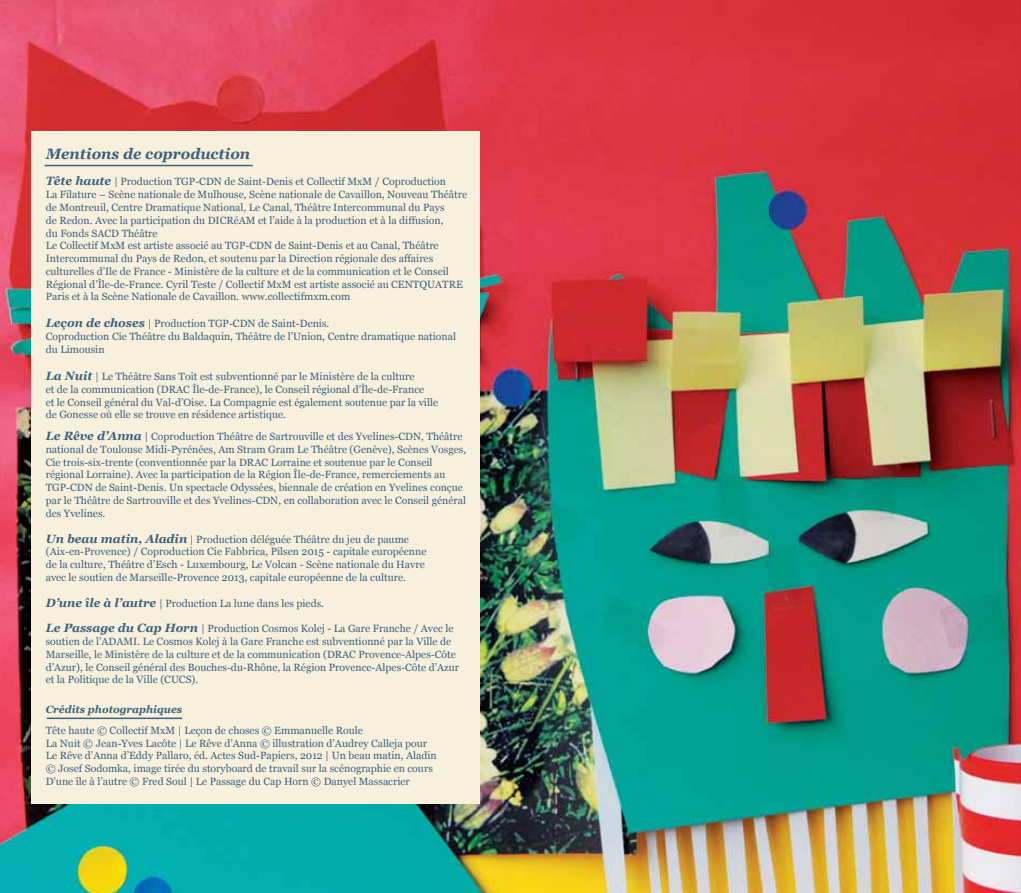
<style>
.page{position:relative;width:1021px;height:893px;background:#fff}
.page>*{position:absolute;margin:0;border:0;box-sizing:border-box;transform-origin:0 0}
.t1{font:italic 700 15px "Georgia";color:#3d617e}
.t2{font:10.5px/12.8px "Georgia";color:#3d617e}
.t3{font:italic 700 10.5px "Georgia";color:#3d617e}
.s1{font-weight:700;font-style:italic;font-size:12px}
</style>
<div class="page">
<img style="left:0;top:0;width:1020px;height:893px">
<div style="left:31px;top:132px;width:448px;height:672px;background:#f7f0dc"></div>
<hr style="left:45px;top:165px;width:208px;height:1px;background:#3d617e">
<hr style="left:47px;top:718px;width:135px;height:1px;background:#3d617e">
<h1 class="t1" style="left:46px;top:144px;width:206px">Mentions de coproduction</h1>
<p class="t2" style="left:46px;top:176px;width:423px"><span class="s1">Tête haute</span> | Production TGP-CDN de Saint-Denis et Collectif MxM / Coproduction<br>La Filature – Scène nationale de Mulhouse, Scène nationale de Cavaillon, Nouveau Théâtre de Montreuil, Centre Dramatique National, Le Canal, Théâtre Intercommunal du Pays<br>de Redon. Avec la participation du DICRéAM et l’aide à la production et à la diffusion,<br>du Fonds SACD Théâtre<br>Le Collectif MxM est artiste associé au TGP-CDN de Saint-Denis et au Canal, Théâtre Intercommunal du Pays de Redon, et soutenu par la Direction régionale des affaires culturelles d’Ile de France - Ministère de la culture et de la communication et le Conseil Régional d’Île-de-France. Cyril Teste / Collectif MxM est artiste associé au CENTQUATRE Paris et à la Scène Nationale de Cavaillon. www.collectifmxm.com</p>
<p class="t2" style="left:46px;top:318px;width:412px"><span class="s1">Leçon de choses</span> | Production TGP-CDN de Saint-Denis.<br>Coproduction Cie Théâtre du Baldaquin, Théâtre de l’Union, Centre dramatique national du Limousin</p>
<p class="t2" style="left:46px;top:370px;width:394px"><span class="s1">La Nuit</span> | Le Théâtre Sans Toit est subventionné par le Ministère de la culture<br>et de la communication (DRAC Île-de-France), le Conseil régional d’Île-de-France<br>et le Conseil général du Val-d’Oise. La Compagnie est également soutenue par la ville de Gonesse où elle se trouve en résidence artistique.</p>
<p class="t2" style="left:46px;top:430px;width:422px"><span class="s1">Le Rêve d’Anna</span> | Coproduction Théâtre de Sartrouville et des Yvelines-CDN, Théâtre national de Toulouse Midi-Pyrénées, Am Stram Gram Le Théâtre (Genève), Scènes Vosges, Cie trois-six-trente (conventionnée par la DRAC Lorraine et soutenue par le Conseil régional Lorraine). Avec la participation de la Région Île-de-France, remerciements au TGP-CDN de Saint-Denis. Un spectacle Odyssées, biennale de création en Yvelines conçue par le Théâtre de Sartrouville et des Yvelines-CDN, en collaboration avec le Conseil général des Yvelines.</p>
<p class="t2" style="left:46px;top:533px;width:382px"><span class="s1">Un beau matin, Aladin</span> | Production déléguée Théâtre du jeu de paume (Aix-en-Provence) / Coproduction Cie Fabbrica, Pilsen 2015 - capitale européenne de la culture, Théâtre d’Esch - Luxembourg, Le Volcan - Scène nationale du Havre avec le soutien de Marseille-Provence 2013, capitale européenne de la culture.</p>
<p class="t2" style="left:46px;top:597px;width:280px"><span class="s1">D’une île à l’autre</span> | Production La lune dans les pieds.</p>
<p class="t2" style="left:46px;top:623px;width:415px"><span class="s1">Le Passage du Cap Horn</span> | Production Cosmos Kolej - La Gare Franche / Avec le soutien de l’ADAMI. Le Cosmos Kolej à la Gare Franche est subventionné par la Ville de Marseille, le Ministère de la culture et de la communication (DRAC Provence-Alpes-Côte d’Azur), le Conseil général des Bouches-du-Rhône, la Région Provence-Alpes-Côte d’Azur et la Politique de la Ville (CUCS).</p>
<p class="t3" style="left:46px;top:702px;width:138px">Crédits photographiques</p>
<p class="t2" style="left:46px;top:724px;width:392px">Tête haute © Collectif MxM | Leçon de choses © Emmanuelle Roule<br>La Nuit © Jean-Yves Lacôte | Le Rêve d’Anna © illustration d’Audrey Calleja pour Le Rêve d’Anna d’Eddy Pallaro, éd. Actes Sud-Papiers, 2012 | Un beau matin, Aladin © Josef Sodomka, image tirée du storyboard de travail sur la scénographie en cours D’une île à l’autre © Fred Soul | Le Passage du Cap Horn © Danyel Massacrier</p>
</div>
